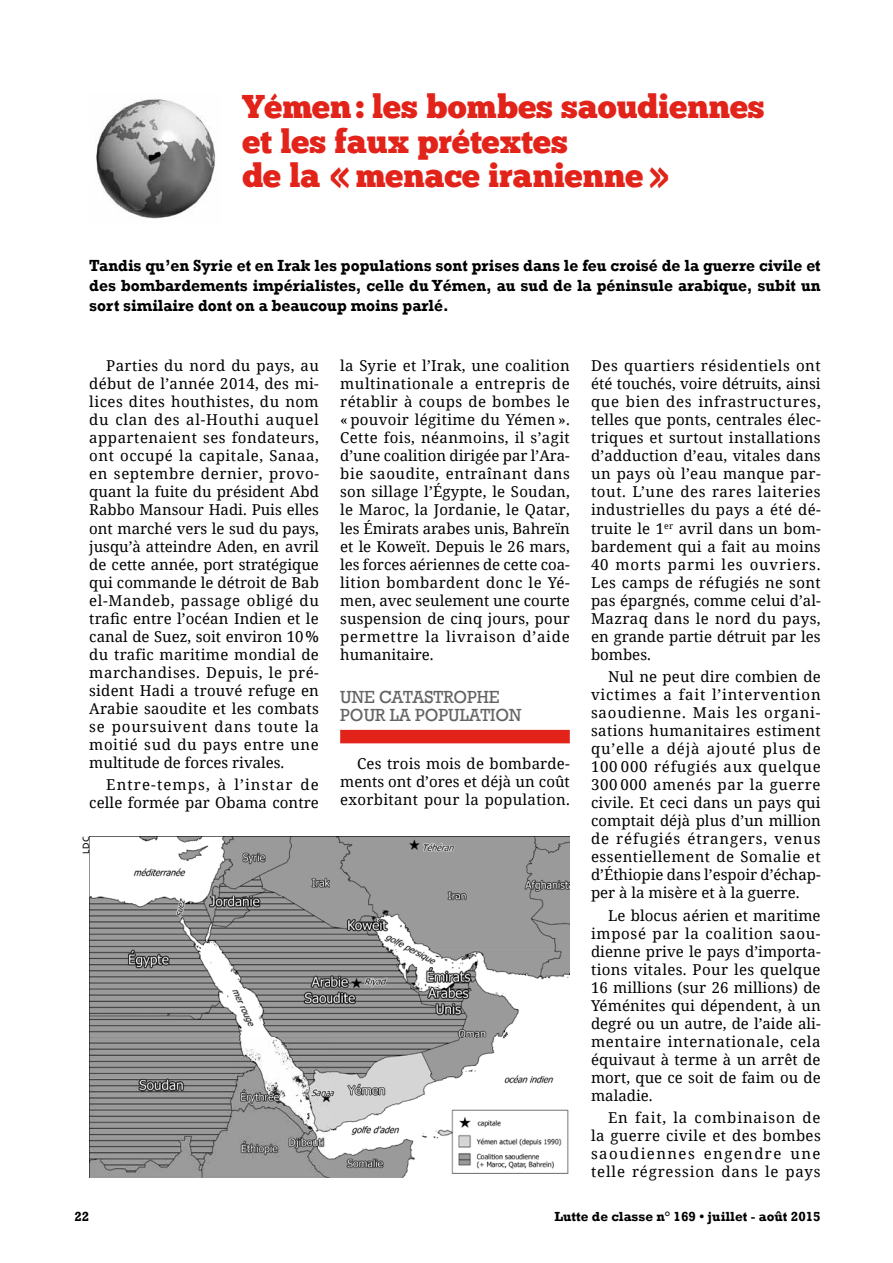
<style>
.page{position:relative;width:893px;height:1263px;background:#fff}
.page>*{position:absolute;margin:0;border:0;box-sizing:border-box;transform-origin:0 0}
.t1{font:33px/34.5px "Chunk Five";color:#e2231a}
.t2{font:18px/18px "Rockwell";color:#646363;scale:.95 1}
.t3{font:700 16.5px/19.8px "Rockwell";color:#000;text-align:justify;scale:.95 1}
.t4{font:15px/18px "Noto Serif";letter-spacing:.005em;color:#000;text-align:justify}
.t5{font:700 13.5px "Rockwell";color:#000}
.t6{font:9px "Frutiger";color:#000}
</style>
<div class="page">
<div style="left:340px;top:730px;width:230px;height:13px;background:#e2231a"></div>
<img style="left:89px;top:837px;width:481px;height:341px">
<img style="left:96px;top:99px;width:120px;height:120px">
<h1 class="t1" style="left:242px;top:90px;width:524px">Yémen: les bombes saoudiennes et les faux prétextes<br>de la «menace iranienne»</h1>
<p class="t3" style="left:89px;top:256px;width:771px">Tandis qu’en Syrie et en Irak les populations sont prises dans le feu croisé de la guerre civile et des bombardements impérialistes, celle du Yémen, au sud de la péninsule arabique, subit un sort similaire dont on a beaucoup moins parlé.</p>
<p class="t4" style="left:89px;top:356px;width:231px;text-indent:17px">Parties du nord du pays, au début de l’année 2014, des mi&shy;lices dites houthistes, du nom du clan des al-Houthi auquel appartenaient ses fondateurs, ont occupé la capitale, Sanaa, en septembre dernier, provo&shy;quant la fuite du président Abd Rabbo Mansour Hadi. Puis elles ont marché vers le sud du pays, jusqu’à atteindre Aden, en avril de cette année, port stratégique qui commande le détroit de Bab el-Mandeb, passage obligé du trafic entre l’océan Indien et le canal de Suez, soit environ 10% du trafic maritime mondial de marchandises. Depuis, le pré&shy;sident Hadi a trouvé refuge en Arabie saoudite et les combats se poursuivent dans toute la moitié sud du pays entre une multitude de forces rivales.</p>
<p class="t4" style="left:89px;top:775px;width:231px;text-align:right">Entre-temps, à l’instar de celle formée par Obama contre</p>
<p class="t6" style="left:81px;top:854px;width:18px;rotate:-90deg">LDC</p>
<p class="t4" style="left:340px;top:356px;width:231px">la Syrie et l’Irak, une coalition multinationale a entrepris de rétablir à coups de bombes le « pouvoir légitime du Yémen ».<br>Cette fois, néanmoins, il s’agit d’une coalition dirigée par l’Ara&shy;bie saoudite, entraînant dans son sillage l’Égypte, le Soudan, le Maroc, la Jordanie, le Qatar, les Émirats arabes unis, Bahreïn et le Koweït. Depuis le 26 mars, les forces aériennes de cette coa&shy;lition bombardent donc le Yé&shy;men, avec seulement une courte suspension de cinq jours, pour permettre la livraison d’aide humanitaire.</p>
<p class="t2" style="left:340px;top:688px;width:192px">UNE CATASTROPHE<br>POUR LA POPULATION</p>
<p class="t4" style="left:340px;top:754px;width:231px;text-indent:17px">Ces trois mois de bombarde&shy;ments ont d’ores et déjà un coût exorbitant pour la population.</p>
<p class="t4" style="left:591px;top:356px;width:231px">Des quartiers résidentiels ont été touchés, voire détruits, ainsi que bien des infrastructures, telles que ponts, centrales élec&shy;triques et surtout installations d’adduction d’eau, vitales dans un pays où l’eau manque par&shy;tout. L’une des rares laiteries industrielles du pays a été dé&shy;truite le 1<sup>er</sup> avril dans un bom&shy;bardement qui a fait au moins 40 morts parmi les ouvriers.<br>Les camps de réfugiés ne sont pas épargnés, comme celui d’al-Mazraq dans le nord du pays, en grande partie détruit par les bombes.</p>
<p class="t4" style="left:591px;top:667px;width:231px;text-indent:17px">Nul ne peut dire combien de victimes a fait l’intervention saoudienne. Mais les organi&shy;sations humanitaires estiment qu’elle a déjà ajouté plus de 100 000 réfugiés aux quelque 300 000 amenés par la guerre civile. Et ceci dans un pays qui comptait déjà plus d’un million de réfugiés étrangers, venus essentiellement de Somalie et d’Éthiopie dans l’espoir d’échap&shy;per à la misère et à la guerre.</p>
<p class="t4" style="left:591px;top:906px;width:231px;text-indent:17px">Le blocus aérien et maritime imposé par la coalition saou&shy;dienne prive le pays d’importa&shy;tions vitales. Pour les quelque 16 millions (sur 26 millions) de Yéménites qui dépendent, à un degré ou un autre, de l’aide ali&shy;mentaire internationale, cela équivaut à terme à un arrêt de mort, que ce soit de faim ou de maladie.</p>
<p class="t4" style="left:591px;top:1108px;width:231px;text-indent:17px">En fait, la combinaison de la guerre civile et des bombes saoudiennes engendre une telle régression dans le pays</p>
<p class="t5" style="left:74px;top:1208px;width:16px">22</p>
<p class="t5" style="left:554px;top:1208px;width:268px">Lutte de classe n° 169 • juillet - août 2015</p>
</div>
